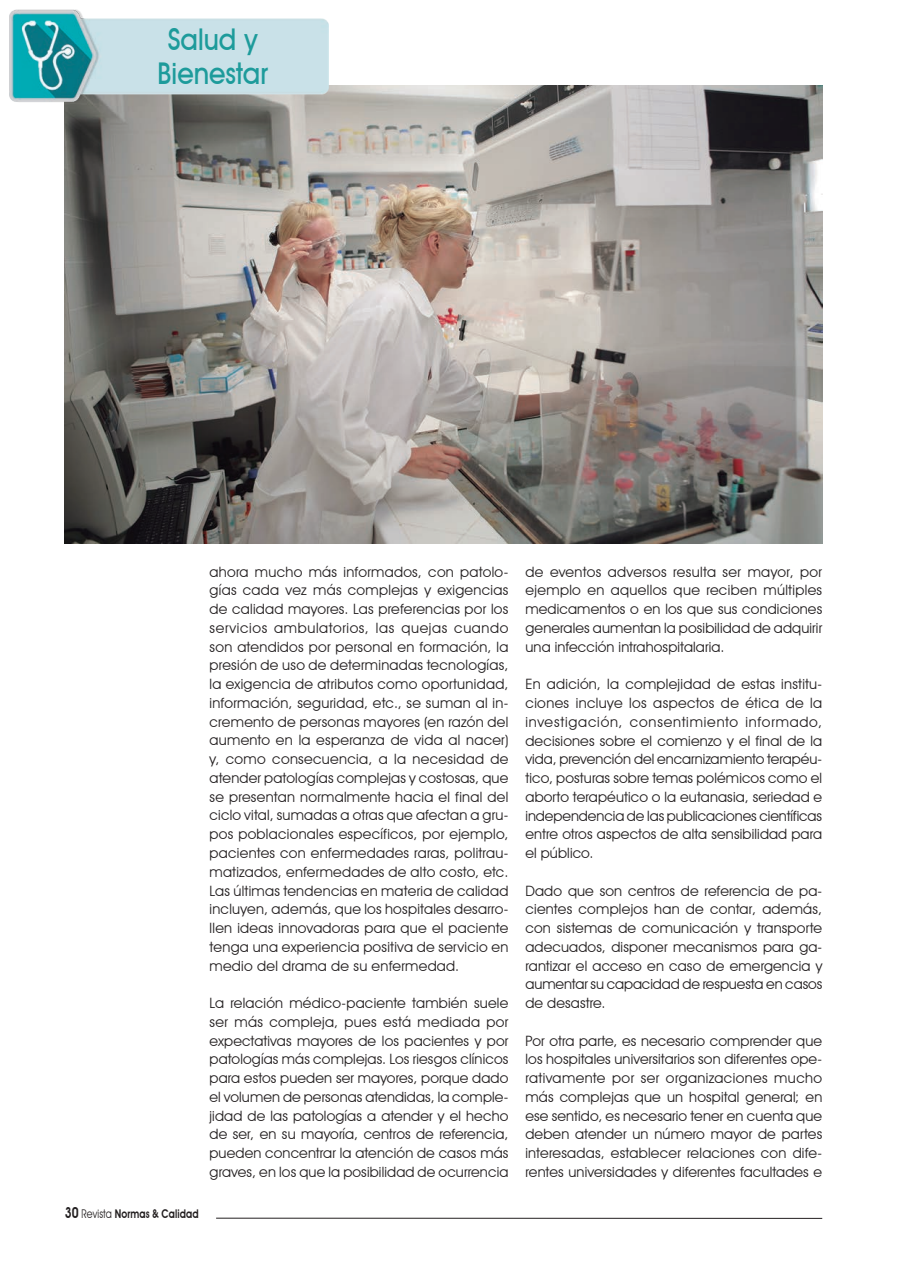
<style>
.page{position:relative;width:898px;height:1264px;background:#fff}
.page>*{position:absolute;margin:0;border:0;box-sizing:border-box;transform-origin:0 0}
.Antetítulos{font:500 30px "Avant Garde IT Cby BT";color:#1d9b9b;scale:.9 1}
.Body_Text{font:14.25px/18.8px "Avant Garde IT Cby BT";letter-spacing:.01em;color:#231f20;text-align:justify}
.t1{font:600 12px "Avant Garde IT Cby BT";letter-spacing:.015em;color:#231f20;scale:.8 1}
.s1{font-size:15px}
.s2{font-weight:400}
</style>
<div class="page">
<hr style="left:216px;top:1217px;width:606px;height:1px;background:#231f20">
<img style="left:65px;top:85px;width:757px;height:458px">
<img style="left:10px;top:10px;width:319px;height:92px">
<p class="Antetítulos" style="left:168px;top:21px;width:101px">Salud y</p>
<p class="Antetítulos" style="left:158px;top:55px;width:124px">Bienestar</p>
<p class="Body_Text" style="left:209px;top:562px;width:300px">ahora mucho más informados, con patolo&shy;gías cada vez más complejas y exigencias de calidad mayores. Las preferencias por los servicios ambulatorios, las quejas cuando son atendidos por personal en formación, la presión de uso de determinadas tecnologías, la exigencia de atributos como oportunidad, información, seguridad, etc., se suman al in&shy;cremento de personas mayores (en razón del aumento en la esperanza de vida al nacer) y, como consecuencia, a la necesidad de atender patologías complejas y costosas, que se presentan normalmente hacia el final del ciclo vital, sumadas a otras que afectan a gru&shy;pos poblacionales específicos, por ejemplo, pacientes con enfermedades raras, politrau&shy;matizados, enfermedades de alto costo, etc.<br>Las últimas tendencias en materia de calidad incluyen, además, que los hospitales desarro&shy;llen ideas innovadoras para que el paciente tenga una experiencia positiva de servicio en medio del drama de su enfermedad.</p>
<p class="Body_Text" style="left:209px;top:993px;width:300px">La relación médico-paciente también suele ser más compleja, pues está mediada por expectativas mayores de los pacientes y por patologías más complejas. Los riesgos clínicos para estos pueden ser mayores, porque dado el volumen de personas atendidas, la comple&shy;jidad de las patologías a atender y el hecho de ser, en su mayoría, centros de referencia, pueden concentrar la atención de casos más graves, en los que la posibilidad de ocurrencia</p>
<p class="t1" style="left:65px;top:1207px;width:169px"><span class="s1">30</span> <span class="s2">Revista</span> Normas &amp; Calidad</p>
<p class="Body_Text" style="left:525px;top:562px;width:298px">de eventos adversos resulta ser mayor, por ejemplo en aquellos que reciben múltiples medicamentos o en los que sus condiciones generales aumentan la posibilidad de adquirir una infección intrahospitalaria.</p>
<p class="Body_Text" style="left:525px;top:674px;width:298px">En adición, la complejidad de estas institu&shy;ciones incluye los aspectos de ética de la investigación, consentimiento informado, decisiones sobre el comienzo y el final de la vida, prevención del encarnizamiento terapéu&shy;tico, posturas sobre temas polémicos como el aborto terapéutico o la eutanasia, seriedad e independencia de las publicaciones científicas entre otros aspectos de alta sensibilidad para el público.</p>
<p class="Body_Text" style="left:525px;top:881px;width:298px">Dado que son centros de referencia de pa&shy;cientes complejos han de contar, además, con sistemas de comunicación y transporte adecuados, disponer mecanismos para ga&shy;rantizar el acceso en caso de emergencia y aumentar su capacidad de respuesta en casos de desastre.</p>
<p class="Body_Text" style="left:525px;top:1031px;width:298px">Por otra parte, es necesario comprender que los hospitales universitarios son diferentes ope&shy;rativamente por ser organizaciones mucho más complejas que un hospital general; en ese sentido, es necesario tener en cuenta que deben atender un número mayor de partes interesadas, establecer relaciones con dife&shy;rentes universidades y diferentes facultades e</p>
</div>
